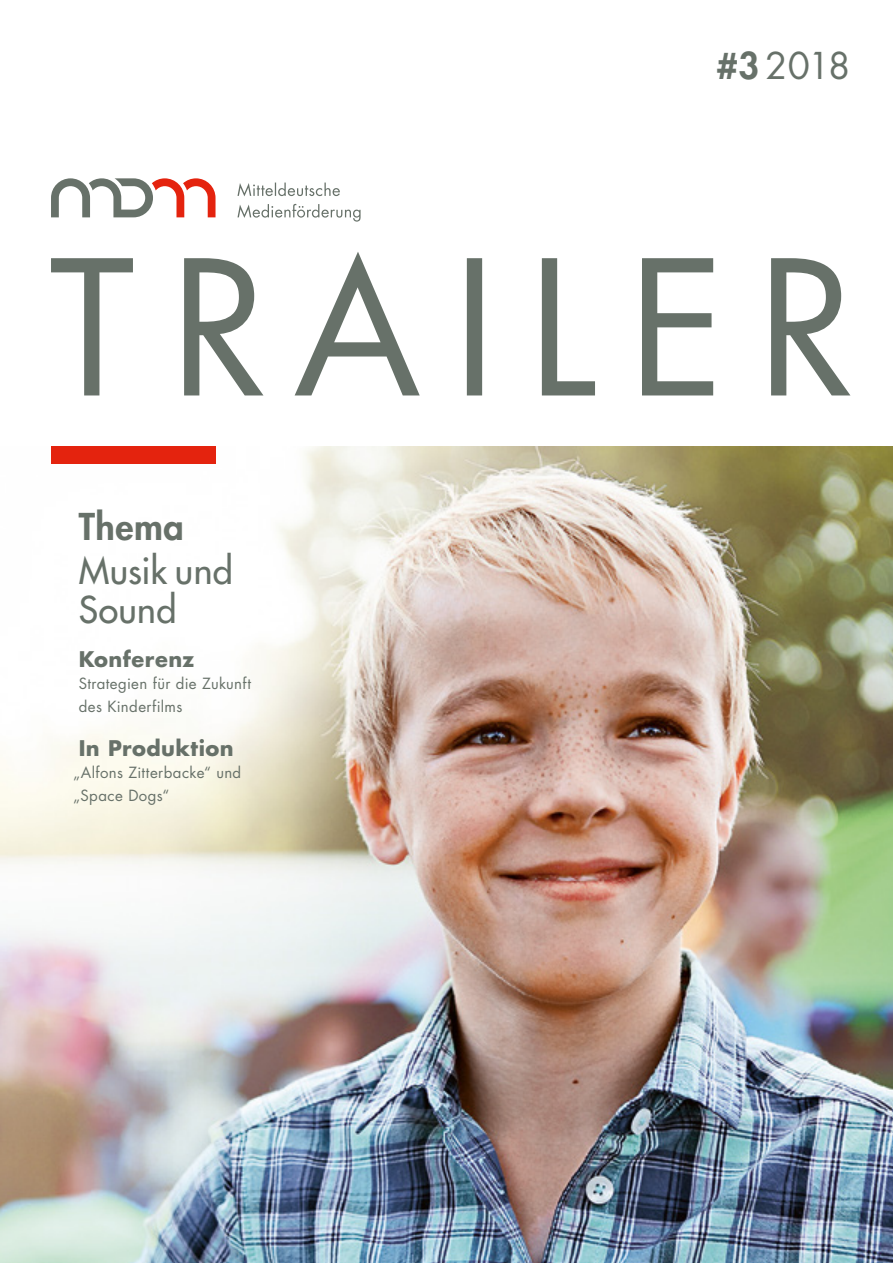
<style>
.page{position:relative;width:893px;height:1263px;background:#fff}
.page>*{position:absolute;margin:0;border:0;box-sizing:border-box;transform-origin:0 0}
.t1{font:500 36px/39px "Futura Std";letter-spacing:.01em;color:#677169}
.t2{font:36px "Futura Std";color:#677169}
.t3{font:800 36px "Futura Std";letter-spacing:.015em;color:#677169}
.t4{font:700 21px "Futura Std";letter-spacing:.02em;color:#677169}
.t5{font:15px/22.5px "Futura Std";letter-spacing:.025em;color:#677169}
.s1{font-weight:800}
</style>
<div class="page">
<img style="left:0;top:446px;width:893px;height:817px">
<svg style="left:51px;top:252px;width:799px;height:143px"></svg>
<div style="left:51px;top:446px;width:164px;height:17px;background:#e4230e"></div>
<svg style="left:51px;top:178px;width:165px;height:39px"></svg>
<svg style="left:237px;top:183px;width:124px;height:39px"></svg>
<h1 class="t3" style="left:79px;top:504px;width:107px">Thema</h1>
<h1 class="t1" style="left:79px;top:551px;width:156px">Musik und<br>Sound</h1>
<h2 class="t4" style="left:79px;top:645px;width:117px">Konferenz</h2>
<p class="t5" style="left:79px;top:672px;width:174px">Strategien für die Zukunft des Kinderfilms</p>
<h2 class="t4" style="left:79px;top:734px;width:156px">In Produktion</h2>
<p class="t5" style="left:73px;top:761px;width:170px">„Alfons Zitterbacke“ und „Space Dogs“</p>
<h1 class="t2" style="left:717px;top:42px;width:135px"><span class="s1">#3</span> 2018</h1>
</div>
